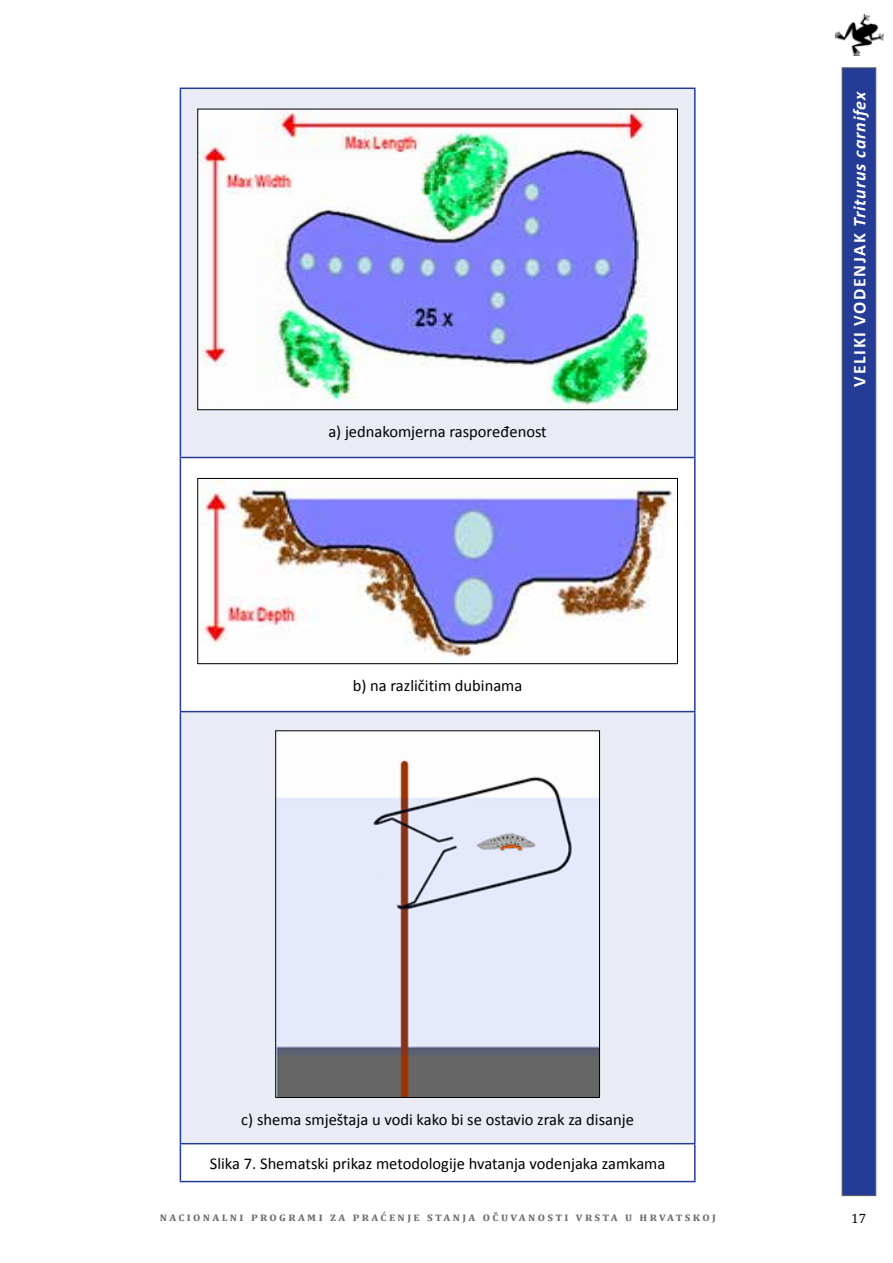
<style>
.page{position:relative;width:893px;height:1263px;background:#fff}
.page>*{position:absolute;margin:0;border:0;box-sizing:border-box;transform-origin:0 0}
.t1{font:italic 700 18px "Calibri";letter-spacing:.05em;color:#fff}
.t2{font:16.5px "Calibri";color:#000}
.t3{font:13.5px "Cambria";color:#000}
.t4{font:700 12px "Cambria";letter-spacing:.2em;color:#6d6e71}
.s1{font-style:normal}
</style>
<div class="page">
<div style="left:842px;top:68px;width:34px;height:1128px;background:#253c97;border:1px solid #58595b"></div>
<img style="left:836px;top:15px;width:47px;height:40px">
<div style="left:181px;top:89px;width:513px;height:368px;background:#e9ecf5"></div>
<svg style="left:181px;top:458px;width:513px;height:723px;fill:#e9ecf5"></svg>
<hr style="left:180px;top:457px;width:516px;height:1px;background:#253c97">
<hr style="left:180px;top:711px;width:516px;height:1px;background:#253c97">
<hr style="left:180px;top:1143px;width:516px;height:1px;background:#253c97">
<hr style="left:180px;top:88px;width:516px;height:1px;background:#253c97">
<hr style="left:180px;top:89px;width:1px;height:368px;background:#253c97">
<hr style="left:694px;top:89px;width:2px;height:368px;background:#253c97">
<hr style="left:180px;top:458px;width:1px;height:253px;background:#253c97">
<hr style="left:694px;top:458px;width:2px;height:253px;background:#253c97">
<hr style="left:180px;top:712px;width:1px;height:431px;background:#253c97">
<hr style="left:694px;top:712px;width:2px;height:431px;background:#253c97">
<hr style="left:180px;top:1144px;width:1px;height:37px;background:#253c97">
<hr style="left:694px;top:1144px;width:2px;height:37px;background:#253c97">
<hr style="left:180px;top:1181px;width:516px;height:1px;background:#253c97">
<img style="left:200px;top:111px;width:476px;height:297px">
<div style="left:198px;top:109px;width:480px;height:301px;border:1px solid #000"></div>
<img style="left:200px;top:480px;width:476px;height:182px">
<div style="left:198px;top:478px;width:480px;height:186px;border:1px solid #000"></div>
<img style="left:277px;top:733px;width:321px;height:363px">
<div style="left:275px;top:731px;width:325px;height:367px;border:1px solid #000"></div>
<p class="t2" style="left:328px;top:421px;width:220px">a) jednakomjerna raspoređenost</p>
<p class="t2" style="left:353px;top:675px;width:171px">b) na različitim dubinama</p>
<p class="t2" style="left:241px;top:1109px;width:394px">c) shema smještaja u vodi kako bi se ostavio zrak za disanje</p>
<p class="t2" style="left:210px;top:1153px;width:457px">Slika 7. Shematski prikaz metodologije hvatanja vodenjaka zamkama</p>
<p class="t1" style="left:848px;top:387px;width:297px;rotate:-90deg"><span class="s1">VELIKI VODENJAK</span> Triturus carnifex</p>
<p class="t4" style="left:160px;top:1208px;width:558px">nacionalni programi za praćenje stanja očuvanosti vrsta u hrvatskoj</p>
<p class="t3" style="left:851px;top:1210px;width:16px">17</p>
</div>
